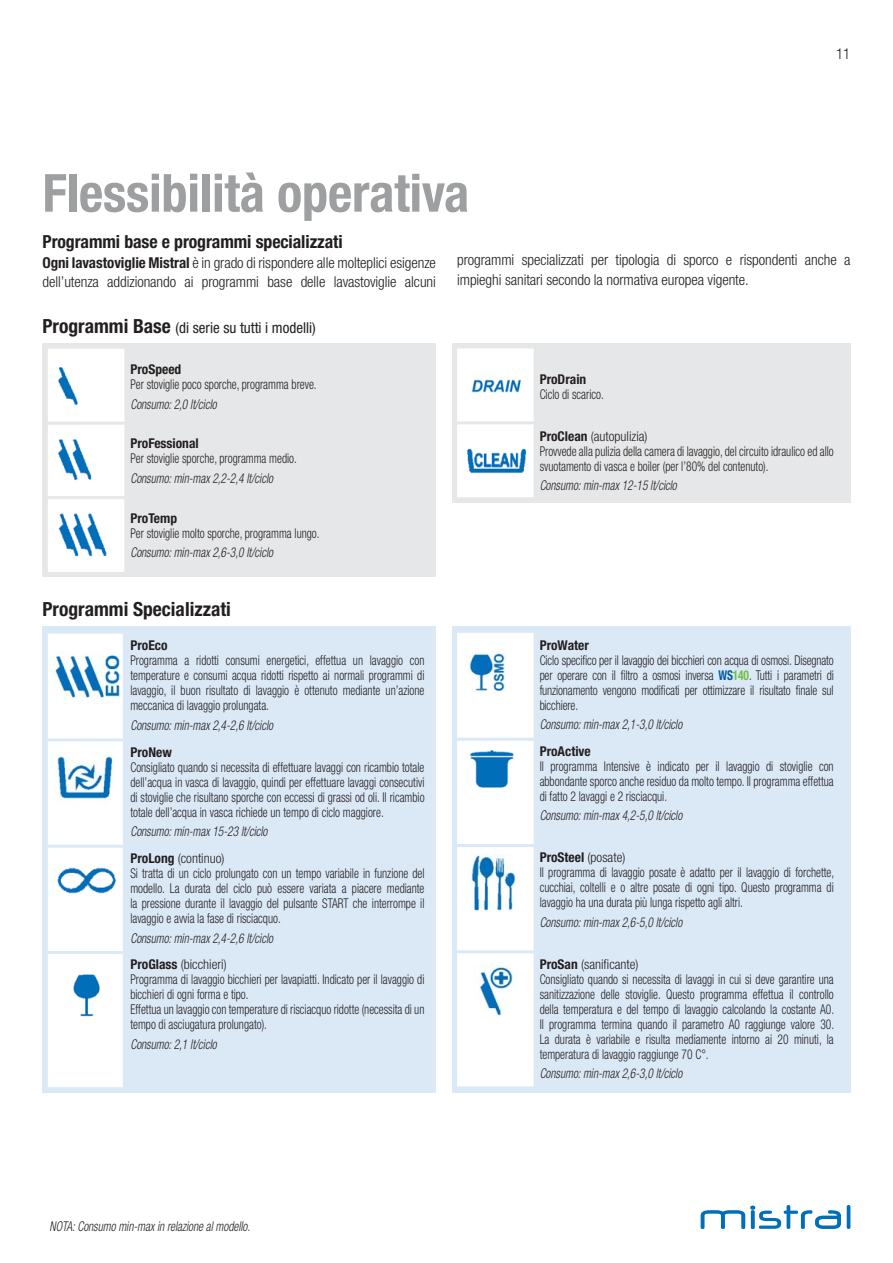
<style>
.page{position:relative;width:893px;height:1263px;background:#fff}
.page>*{position:absolute;margin:0;border:0;box-sizing:border-box;transform-origin:0 0}
.t1{font:700 condensed 52.5px "Helvetica Neue";letter-spacing:-.005em;color:#9d9fa1}
.t2{font:700 condensed 19.5px "Helvetica Neue";color:#231f20}
.t3{font:700 condensed 18px "Helvetica Neue";letter-spacing:-.005em;color:#231f20}
.t4{font:300 condensed 15px/19.5px "Helvetica Neue";letter-spacing:-.005em;color:#231f20}
.t5{font:condensed 15px "Helvetica Neue";color:#231f20}
.t6{font:300 condensed 13.5px/15px "Helvetica Neue";color:#231f20;text-align:justify;scale:.85 1}
.t7{font:300 condensed 13.5px/15px "Helvetica Neue";color:#231f20}
.t8{font:italic 300 condensed 13.5px/26.8px "Helvetica Neue";color:#231f20;scale:.85 1}
.t9{font:700 condensed 13.5px "Helvetica Neue";color:#231f20}
.s1{font-weight:700}
.s2{font-weight:700;font-size:19.5px}
.s3{font-weight:700;font-style:normal}
.s4{font-style:normal}
.s5{font-weight:700;color:#005c9d}
.s6{font-weight:700;color:#72bf44}
</style>
<div class="page">
<div style="left:43px;top:343px;width:393px;height:234px;background:#e6e7e8"></div>
<div style="left:452px;top:343px;width:398px;height:160px;background:#e6e7e8"></div>
<div style="left:43px;top:627px;width:393px;height:466px;background:#dbe9f7"></div>
<div style="left:452px;top:627px;width:398px;height:466px;background:#dbe9f7"></div>
<div style="left:48px;top:349px;width:76px;height:223px;background:#fff"></div>
<hr style="left:48px;top:422px;width:383px;height:3px;background:#e6e7e8">
<hr style="left:48px;top:496px;width:383px;height:3px;background:#e6e7e8">
<img style="left:54px;top:363px;width:28px;height:46px">
<img style="left:54px;top:436px;width:42px;height:48px">
<img style="left:54px;top:511px;width:59px;height:47px">
<div style="left:457px;top:348px;width:77px;height:149px;background:#fff"></div>
<hr style="left:457px;top:421px;width:383px;height:3px;background:#e6e7e8">
<img style="left:463px;top:373px;width:66px;height:25px">
<img style="left:460px;top:444px;width:71px;height:32px">
<div style="left:48px;top:634px;width:75px;height:453px;background:#fff"></div>
<hr style="left:48px;top:738px;width:384px;height:3px;background:#dbe9f7">
<hr style="left:48px;top:845px;width:384px;height:3px;background:#dbe9f7">
<hr style="left:48px;top:951px;width:384px;height:3px;background:#dbe9f7">
<img style="left:54px;top:652px;width:65px;height:48px">
<img style="left:54px;top:750px;width:63px;height:54px">
<img style="left:54px;top:857px;width:65px;height:46px">
<img style="left:67px;top:970px;width:39px;height:48px">
<div style="left:457px;top:633px;width:77px;height:453px;background:#fff"></div>
<hr style="left:457px;top:738px;width:383px;height:3px;background:#dbe9f7">
<hr style="left:457px;top:844px;width:383px;height:3px;background:#dbe9f7">
<hr style="left:457px;top:950px;width:383px;height:3px;background:#dbe9f7">
<img style="left:467px;top:652px;width:39px;height:41px">
<img style="left:468px;top:748px;width:48px;height:41px">
<img style="left:466px;top:854px;width:51px;height:58px">
<img style="left:474px;top:965px;width:44px;height:53px">
<hr style="left:847px;top:1205px;width:3px;height:24px;background:#006eb9;border-radius:2px">
<svg style="left:701px;top:1205px;width:140px;height:24px"></svg>
<p class="t4" style="left:836px;top:45px;width:16px">11</p>
<h1 class="t1" style="left:43px;top:174px;width:428px">Flessibilità operativa</h1>
<h3 class="t3" style="left:43px;top:235px;width:302px">Programmi base e programmi specializzati</h3>
<p class="t4" style="left:43px;top:254px;width:395px"><span class="s1">Ogni lavastoviglie Mistral</span> è in grado di rispondere alle molteplici esigenze dell’utenza addizionando ai programmi base delle lavastoviglie alcuni</p>
<p class="t4" style="left:457px;top:252px;width:395px">programmi specializzati per tipologia di sporco e rispondenti anche a impieghi sanitari secondo la normativa europea vigente.</p>
<p class="t5" style="left:43px;top:322px;width:275px"><span class="s2">Programmi Base</span> (di serie su tutti i modelli)</p>
<p class="t9" style="left:130px;top:364px;width:52px">ProSpeed</p>
<p class="t6" style="left:130px;top:378px;width:221px">Per stoviglie poco sporche, programma breve.</p>
<p class="t8" style="left:130px;top:391px;width:103px">Consumo: 2,0 lt/ciclo</p>
<p class="t9" style="left:130px;top:439px;width:70px">ProFessional</p>
<p class="t6" style="left:130px;top:452px;width:197px">Per stoviglie sporche, programma medio.</p>
<p class="t8" style="left:130px;top:466px;width:169px">Consumo: min-max 2,2-2,4 lt/ciclo</p>
<p class="t9" style="left:130px;top:513px;width:48px">ProTemp</p>
<p class="t6" style="left:130px;top:527px;width:224px">Per stoviglie molto sporche, programma lungo.</p>
<p class="t8" style="left:130px;top:540px;width:169px">Consumo: min-max 2,6-3,0 lt/ciclo</p>
<h2 class="t2" style="left:43px;top:602px;width:190px">Programmi Specializzati</h2>
<p class="t9" style="left:130px;top:641px;width:39px">ProEco</p>
<p class="t6" style="left:130px;top:654px;width:348px">Programma a ridotti consumi energetici, effettua un lavaggio con temperature e consumi acqua ridotti rispetto ai normali programmi di lavaggio, il buon risultato di lavaggio è ottenuto mediante un’azione meccanica di lavaggio prolungata.</p>
<p class="t8" style="left:130px;top:713px;width:169px">Consumo: min-max 2,4-2,6 lt/ciclo</p>
<p class="t9" style="left:130px;top:747px;width:43px">ProNew</p>
<p class="t6" style="left:130px;top:760px;width:348px">Consigliato quando si necessita di effettuare lavaggi con ricambio totale dell’acqua in vasca di lavaggio, quindi per effettuare lavaggi consecutivi di stoviglie che risultano sporche con eccessi di grassi od oli. Il ricambio totale dell’acqua in vasca richiede un tempo di ciclo maggiore.</p>
<p class="t8" style="left:130px;top:819px;width:163px">Consumo: min-max 15-23 lt/ciclo<br><span class="s3">ProLong</span> <span class="s4">(continuo)</span></p>
<p class="t6" style="left:130px;top:867px;width:348px">Si tratta di un ciclo prolungato con un tempo variabile in funzione del modello. La durata del ciclo può essere variata a piacere mediante la pressione durante il lavaggio del pulsante START che interrompe il lavaggio e avvia la fase di risciacquo.</p>
<p class="t8" style="left:130px;top:925px;width:169px">Consumo: min-max 2,4-2,6 lt/ciclo<br><span class="s3">ProGlass</span> <span class="s4">(bicchieri)</span></p>
<p class="t6" style="left:130px;top:973px;width:347px;text-align:left">Programma di lavaggio bicchieri per lavapiatti. Indicato per il lavaggio di bicchieri di ogni forma e tipo.<br>Effettua un lavaggio con temperature di risciacquo ridotte (necessita di un tempo di asciugatura prolungato).</p>
<p class="t8" style="left:130px;top:1032px;width:103px">Consumo: 2,1 lt/ciclo</p>
<p class="t8" style="left:50px;top:1214px;width:238px">NOTA: Consumo min-max in relazione al modello.</p>
<p class="t9" style="left:540px;top:374px;width:48px">ProDrain</p>
<p class="t6" style="left:540px;top:387px;width:77px">Ciclo di scarico.</p>
<p class="t7" style="left:540px;top:430px;width:296px"><span class="s1">ProClean</span> (autopulizia)<br>Provvede alla pulizia della camera di lavaggio, del circuito idraulico ed allo svuotamento di vasca e boiler (per l’80% del contenuto).</p>
<p class="t8" style="left:540px;top:473px;width:163px">Consumo: min-max 12-15 lt/ciclo</p>
<p class="t9" style="left:540px;top:640px;width:51px">ProWater</p>
<p class="t6" style="left:540px;top:653px;width:348px">Ciclo specifico per il lavaggio dei bicchieri con acqua di osmosi. Disegnato per operare con il filtro a osmosi inversa <span class="s5">WS</span><span class="s6">140</span>. Tutti i parametri di funzionamento vengono modificati per ottimizzare il risultato finale sul bicchiere.</p>
<p class="t8" style="left:540px;top:712px;width:169px">Consumo: min-max 2,1-3,0 lt/ciclo</p>
<p class="t9" style="left:540px;top:746px;width:53px">ProActive</p>
<p class="t6" style="left:540px;top:760px;width:347px">Il programma Intensive è indicato per il lavaggio di stoviglie con abbondante sporco anche residuo da molto tempo. Il programma effettua di fatto 2 lavaggi e 2 risciacqui.</p>
<p class="t8" style="left:540px;top:803px;width:169px">Consumo: min-max 4,2-5,0 lt/ciclo</p>
<p class="t7" style="left:540px;top:851px;width:296px"><span class="s1">ProSteel</span> (posate)<br>Il programma di lavaggio posate è adatto per il lavaggio di forchette, cucchiai, coltelli e o altre posate di ogni tipo. Questo programma di lavaggio ha una durata più lunga rispetto agli altri.</p>
<p class="t8" style="left:540px;top:910px;width:169px">Consumo: min-max 2,6-5,0 lt/ciclo</p>
<p class="t7" style="left:540px;top:957px;width:296px"><span class="s1">ProSan</span> (sanificante)<br>Consigliato quando si necessita di lavaggi in cui si deve garantire una sanitizzazione delle stoviglie. Questo programma effettua il controllo della temperatura e del tempo di lavaggio calcolando la costante A0.<br>Il programma termina quando il parametro A0 raggiunge valore 30.<br>La durata è variabile e risulta mediamente intorno ai 20 minuti, la temperatura di lavaggio raggiunge 70 C°.</p>
<p class="t8" style="left:540px;top:1061px;width:169px">Consumo: min-max 2,6-3,0 lt/ciclo</p>
</div>
